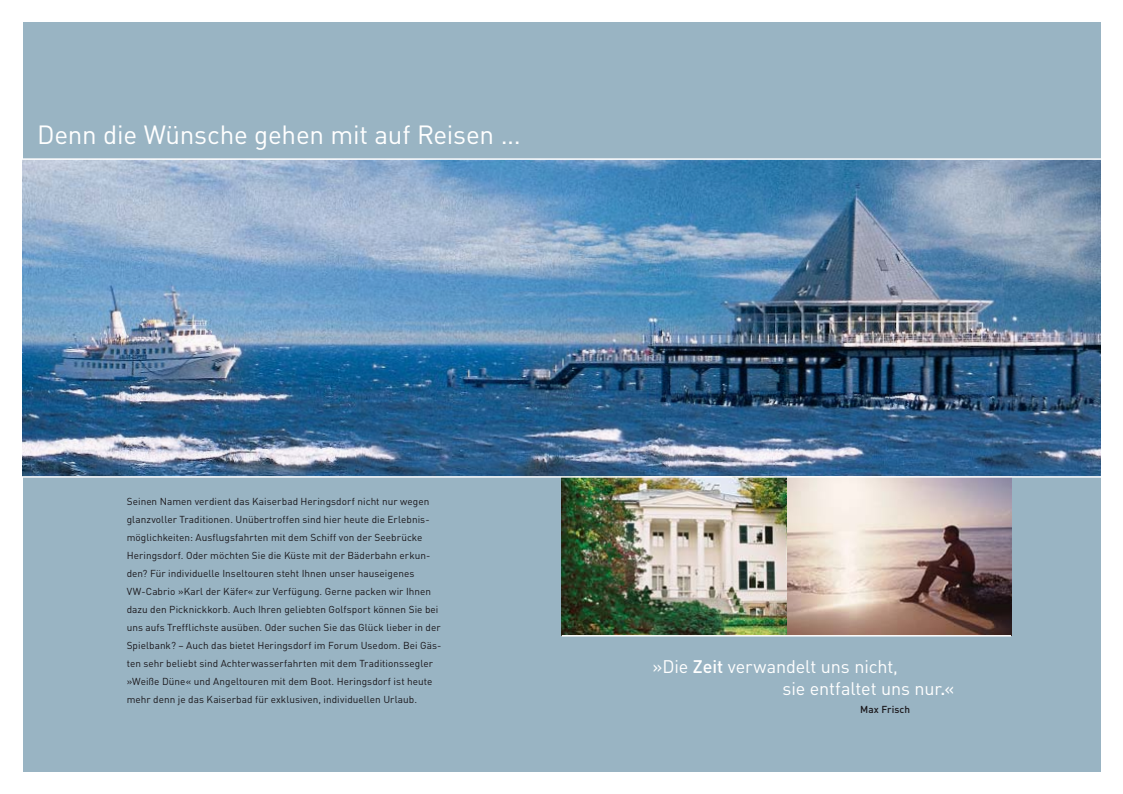
<style>
.page{position:relative;width:1123px;height:794px;background:#fff}
.page>*{position:absolute;margin:0;border:0;box-sizing:border-box;transform-origin:0 0}
.t1{font:26px "DIN";letter-spacing:-.01em;color:#fff}
.t2{font:18px/21.6px "DIN";letter-spacing:-.01em;color:#fff}
.t3{font:10px/18px "DIN";letter-spacing:.005em;color:#1a171b}
.t4{font:500 10px "DIN";letter-spacing:.01em;color:#1a171b}
.s1{font-weight:500}
</style>
<div class="page">
<div style="left:23px;top:23px;width:1077px;height:748px;background:#99b4c3"></div>
<img style="left:23px;top:160px;width:1077px;height:316px">
<img style="left:561px;top:477px;width:449px;height:157px">
<hr style="left:561px;top:634px;width:449px;height:2px;background:#fff">
<hr style="left:0;top:476px;width:1122px;height:1px;background:#fff">
<hr style="left:0;top:158px;width:1122px;height:2px;background:#fff">
<h1 class="t1" style="left:37px;top:126px;width:485px">Denn die Wünsche gehen mit auf Reisen ...</h1>
<p class="t3" style="left:127px;top:493px;width:316px">Seinen Namen verdient das Kaiserbad Heringsdorf nicht nur wegen glanzvoller Traditionen. Unübertroffen sind hier heute die Erlebnis&shy;möglichkeiten: Ausflugsfahrten mit dem Schiff von der Seebrücke Heringsdorf. Oder möchten Sie die Küste mit der Bäderbahn erkun&shy;den? Für individuelle Inseltouren steht Ihnen unser hauseigenes VW-Cabrio »Karl der Käfer« zur Verfügung. Gerne packen wir Ihnen dazu den Picknickkorb. Auch Ihren geliebten Golfsport können Sie bei uns aufs Trefflichste ausüben. Oder suchen Sie das Glück lieber in der Spielbank? – Auch das bietet Heringsdorf im Forum Usedom. Bei Gäs&shy;ten sehr beliebt sind Achterwasserfahrten mit dem Traditionssegler »Weiße Düne« und Angeltouren mit dem Boot. Heringsdorf ist heute mehr denn je das Kaiserbad für exklusiven, individuellen Urlaub.</p>
<h2 class="t2" style="left:782px;top:657px;width:173px;text-indent:-130px">»Die <span class="s1">Zeit</span> verwandelt uns nicht,<br>sie entfaltet uns nur<span class="s1">.</span>«</h2>
<p class="t4" style="left:860px;top:705px;width:51px">Max Frisch</p>
</div>
